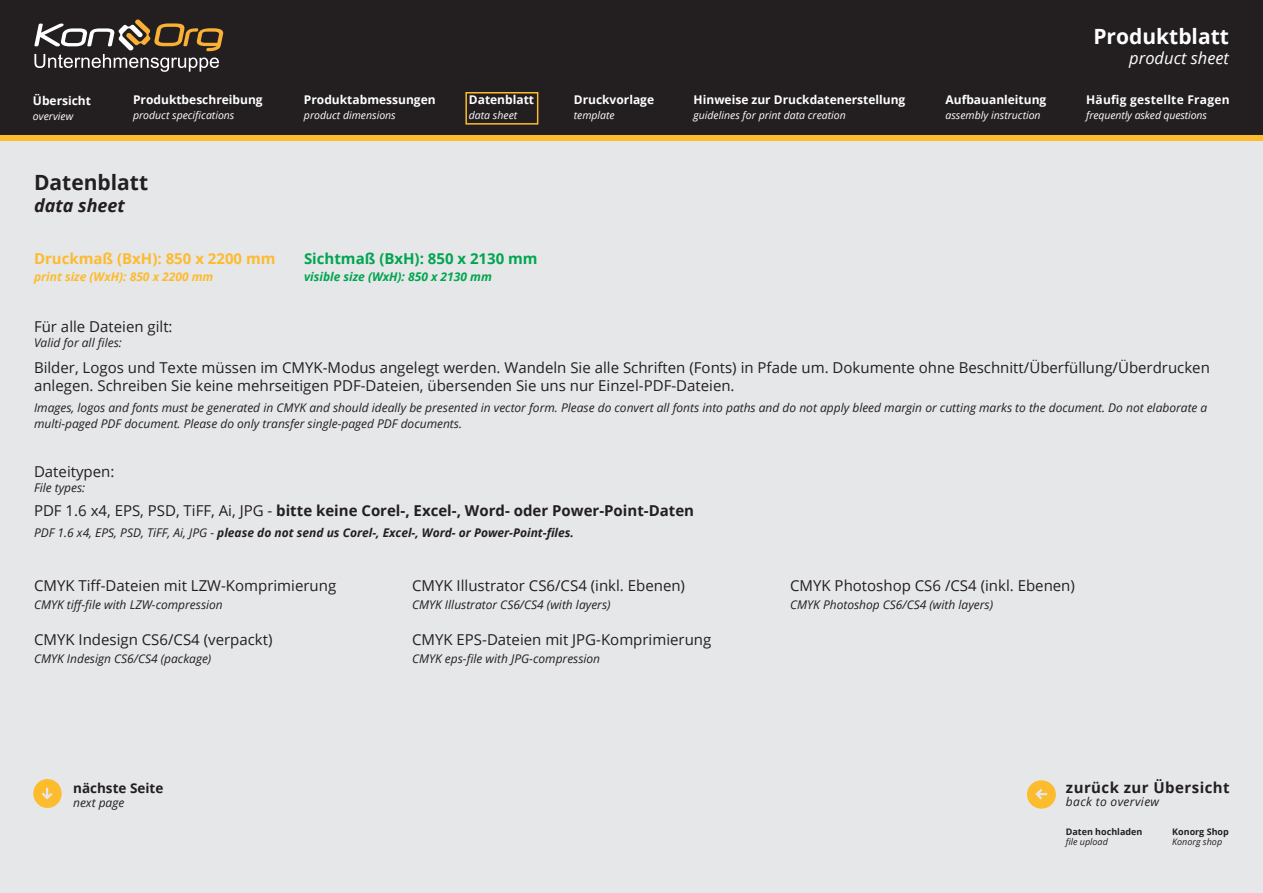
<style>
.page{position:relative;width:1263px;height:893px;background:#e6e7e9}
.page>*{position:absolute;margin:0;border:0;box-sizing:border-box;transform-origin:0 0}
.t1{font:700 21px "Open Sans";color:#fff}
.t2{font:700 21px "Open Sans";color:#231f20}
.t3{font:italic 700 18px "Open Sans";color:#231f20}
.t4{font:italic 16.5px "Open Sans";color:#fff}
.t5{font:15px/18px "Open Sans";color:#231f20}
.t6{font:700 15px "Open Sans";color:#231f20}
.t7{font:700 15px "Open Sans";color:#fdbb2e}
.t8{font:700 15px "Open Sans";color:#00a54f}
.t9{font:700 15px "Open Sans";letter-spacing:.03em;color:#231f20}
.t10{font:700 13.5px "Open Sans";color:#231f20}
.t11{font:italic 12px/16.2px "Open Sans";color:#231f20}
.t12{font:700 12px "Open Sans";color:#fff}
.t13{font:italic 700 12px "Open Sans";color:#231f20}
.t14{font:italic 700 12px "Open Sans";color:#00a54f}
.t15{font:italic 700 12px "Open Sans";color:#fdbb2e}
.t16{font:700 12px "Open Sans";letter-spacing:.02em;color:#fff}
.t17{font:italic 12px "Open Sans";letter-spacing:.03em;color:#231f20}
.t18{font:italic 10.5px "Open Sans";color:#fff}
.t19{font:700 9px "Open Sans";color:#231f20}
.t20{font:italic 9px "Open Sans";color:#231f20}
.s1{font-weight:400}
</style>
<div class="page">
<div style="left:0;top:0;width:1263px;height:140px;background:#231f20"></div>
<div style="left:0;top:135px;width:1263px;height:6px;background:#fdbb2e"></div>
<svg style="left:1027px;top:780px;width:29px;height:29px"></svg>
<svg style="left:34px;top:19px;width:190px;height:53px"></svg>
<div style="left:465px;top:92px;width:73px;height:33px;border:2px solid #fdbb2e"></div>
<svg style="left:33px;top:779px;width:29px;height:29px"></svg>
<p class="t12" style="left:33px;top:92px;width:60px">Übersicht</p>
<p class="t18" style="left:33px;top:109px;width:42px">overview</p>
<p class="t12" style="left:133px;top:91px;width:131px">Produktbeschreibung</p>
<p class="t18" style="left:133px;top:108px;width:103px">product specifications</p>
<h1 class="t2" style="left:34px;top:168px;width:116px">Datenblatt</h1>
<h2 class="t3" style="left:34px;top:193px;width:92px">data sheet</h2>
<p class="t12" style="left:304px;top:91px;width:133px">Produktabmessungen</p>
<p class="t18" style="left:304px;top:108px;width:93px">product dimensions</p>
<p class="t12" style="left:469px;top:91px;width:67px">Datenblatt</p>
<p class="t18" style="left:469px;top:108px;width:50px">data sheet</p>
<p class="t12" style="left:574px;top:91px;width:82px">Druckvorlage</p>
<p class="t18" style="left:574px;top:108px;width:42px">template</p>
<p class="t12" style="left:694px;top:91px;width:213px">Hinweise zur Druckdatenerstellung</p>
<p class="t18" style="left:694px;top:108px;width:154px">guidelines for print data creation</p>
<p class="t12" style="left:945px;top:91px;width:102px">Aufbauanleitung</p>
<p class="t18" style="left:945px;top:108px;width:97px">assembly instruction</p>
<h1 class="t1" style="left:1093px;top:22px;width:137px">Produktblatt</h1>
<h3 class="t4" style="left:1129px;top:47px;width:101px">product sheet</h3>
<p class="t16" style="left:1086px;top:91px;width:145px">Häufig gestellte Fragen</p>
<p class="t18" style="left:1086px;top:108px;width:122px">frequently asked questions</p>
<p class="t7" style="left:34px;top:248px;width:243px">Druckmaß (BxH): 850 x 2200 mm</p>
<p class="t8" style="left:304px;top:248px;width:235px">Sichtmaß (BxH): 850 x 2130 mm</p>
<p class="t15" style="left:34px;top:268px;width:181px">print size (WxH): 850 x 2200 mm</p>
<p class="t14" style="left:304px;top:268px;width:189px">visible size (WxH): 850 x 2130 mm</p>
<p class="t5" style="left:34px;top:317px;width:140px">Für alle Dateien gilt:</p>
<p class="t11" style="left:34px;top:334px;width:89px">Valid for all files:</p>
<p class="t5" style="left:34px;top:358px;width:1177px">Bilder, Logos und Texte müssen im CMYK-Modus angelegt werden. Wandeln Sie alle Schriften (Fonts) in Pfade um. Dokumente ohne Beschnitt/Überfüllung/Überdrucken anlegen. Schreiben Sie keine mehrseitigen PDF-Dateien, übersenden Sie uns nur Einzel-PDF-Dateien.</p>
<p class="t11" style="left:34px;top:399px;width:1175px">Images, logos and fonts must be generated in CMYK and should ideally be presented in vector form. Please do convert all fonts into paths and do not apply bleed margin or cutting marks to the document. Do not elaborate a multi-paged PDF document. Please do only transfer single-paged PDF documents.</p>
<p class="t5" style="left:34px;top:462px;width:82px">Dateitypen:</p>
<p class="t11" style="left:34px;top:479px;width:53px">File types:</p>
<p class="t6" style="left:34px;top:500px;width:661px"><span class="s1">PDF 1.6 x4, EPS, PSD, TiFF, Ai, JPG -</span> bitte keine Corel-, Excel-, Word- oder Power-Point-Daten</p>
<p class="t13" style="left:34px;top:524px;width:541px"><span class="s1">PDF 1.6 x4, EPS, PSD, TiFF, Ai, JPG -</span> please do not send us Corel-, Excel-, Word- or Power-Point-files.</p>
<p class="t5" style="left:34px;top:576px;width:304px">CMYK Tiff-Dateien mit LZW-Komprimierung</p>
<p class="t5" style="left:412px;top:576px;width:274px">CMYK Illustrator CS6/CS4 (inkl. Ebenen)</p>
<p class="t5" style="left:790px;top:576px;width:286px">CMYK Photoshop CS6 /CS4 (inkl. Ebenen)</p>
<p class="t11" style="left:34px;top:596px;width:190px">CMYK tiff-file with LZW-compression</p>
<p class="t11" style="left:412px;top:596px;width:200px">CMYK Illustrator CS6/CS4 (with layers)</p>
<p class="t11" style="left:790px;top:596px;width:205px">CMYK Photoshop CS6/CS4 (with layers)</p>
<p class="t5" style="left:34px;top:630px;width:240px">CMYK Indesign CS6/CS4 (verpackt)</p>
<p class="t5" style="left:412px;top:630px;width:301px">CMYK EPS-Dateien mit JPG-Komprimierung</p>
<p class="t11" style="left:34px;top:650px;width:179px">CMYK Indesign CS6/CS4 (package)</p>
<p class="t11" style="left:412px;top:650px;width:190px">CMYK eps-file with JPG-compression</p>
<p class="t10" style="left:73px;top:778px;width:92px">nächste Seite</p>
<p class="t11" style="left:73px;top:794px;width:53px">next page</p>
<p class="t9" style="left:1066px;top:777px;width:165px">zurück zur Übersicht</p>
<p class="t17" style="left:1066px;top:794px;width:95px">back to overview</p>
<p class="t19" style="left:1172px;top:825px;width:58px">Konorg Shop</p>
<p class="t20" style="left:1172px;top:836px;width:52px">Konorg shop</p>
<p class="t19" style="left:1066px;top:825px;width:78px">Daten hochladen</p>
<p class="t20" style="left:1066px;top:836px;width:44px">file upload</p>
</div>
